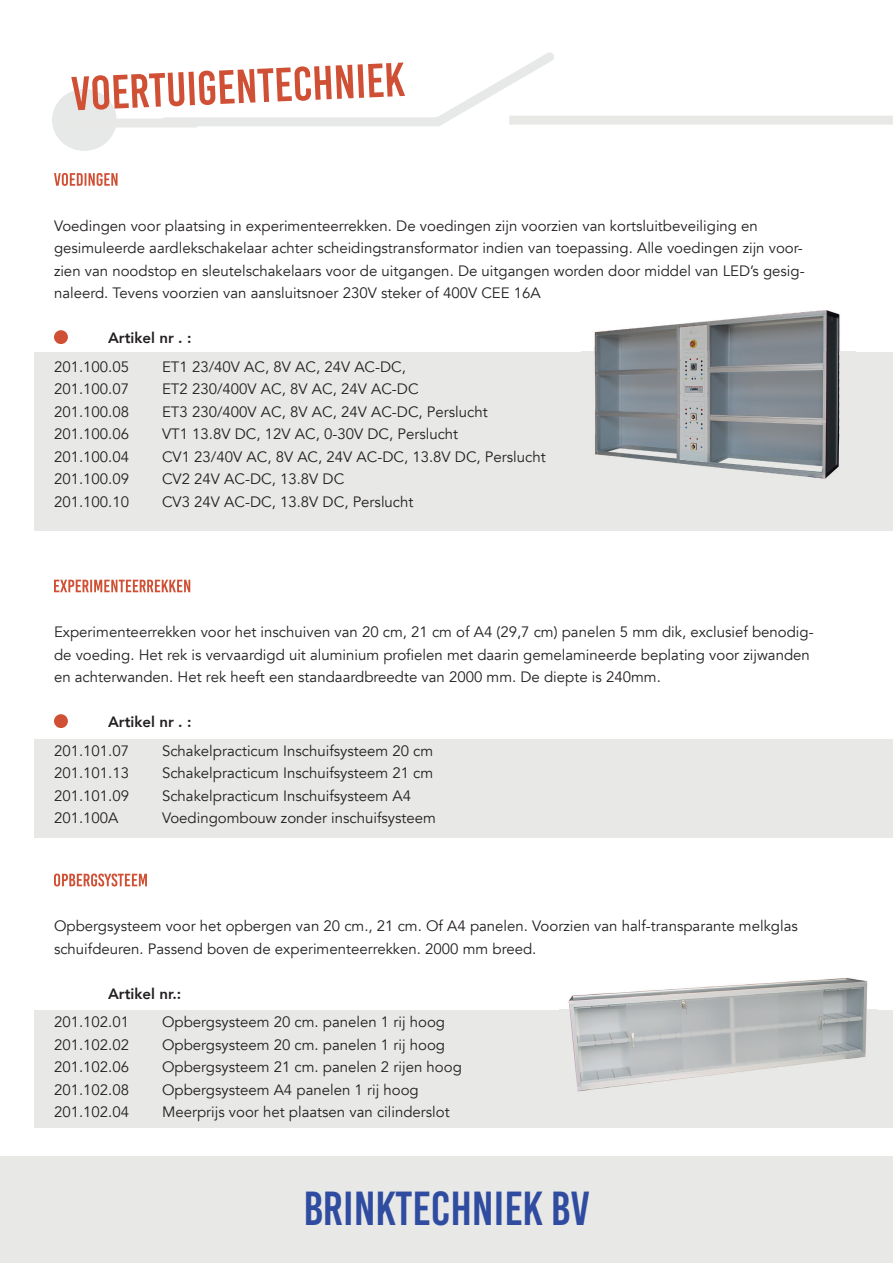
<style>
.page{position:relative;width:893px;height:1263px;background:#fff}
.page>*{position:absolute;margin:0;border:0;box-sizing:border-box;transform-origin:0 0}
.t1{font:47.7px "Bebas Kai";color:#304ca1}
.t2{font:15px/22.5px "Avenir";color:#231f20}
.t3{font:800 15px "Avenir";color:#231f20}
</style>
<div class="page">
<div style="left:34px;top:352px;width:859px;height:178px;background:#e8e9e7"></div>
<div style="left:34px;top:739px;width:859px;height:99px;background:#e8e9e7"></div>
<div style="left:34px;top:1010px;width:859px;height:117px;background:#e8e9e7"></div>
<div style="left:0;top:1157px;width:893px;height:106px;background:#e8e9e7"></div>
<div style="left:52px;top:89px;width:65px;height:62px;background:#e7e9e8;border-radius:50%"></div>
<svg style="left:71px;top:52px;width:483px;height:77px"></svg>
<svg style="left:54px;top:173px;width:64px;height:13px"></svg>
<svg style="left:54px;top:580px;width:136px;height:12px"></svg>
<svg style="left:54px;top:873px;width:93px;height:13px"></svg>
<div style="left:54px;top:330px;width:14px;height:14px;background:#cf5034;border-radius:50%"></div>
<div style="left:54px;top:714px;width:14px;height:14px;background:#cf5034;border-radius:50%"></div>
<img style="left:559px;top:978px;width:317px;height:114px">
<img style="left:582px;top:310px;width:273px;height:169px">
<div style="left:509px;top:116px;width:384px;height:9px;background:#e8e9e7"></div>
<p class="t2" style="left:54px;top:215px;width:752px">Voedingen voor plaatsing in experimenteerrekken. De voedingen zijn voorzien van kortsluitbeveiliging en gesimuleerde aardlekschakelaar achter scheidingstransformator indien van toepassing. Alle voedingen zijn voor&shy;zien van noodstop en sleutelschakelaars voor de uitgangen. De uitgangen worden door middel van LED’s gesig&shy;naleerd. Tevens voorzien van aansluitsnoer 230V steker of 400V CEE 16A</p>
<p class="t3" style="left:108px;top:326px;width:85px">Artikel nr . :</p>
<p class="t2" style="left:54px;top:356px;width:77px">201.100.05</p>
<p class="t2" style="left:162px;top:356px;width:246px">ET1 23/40V AC, 8V AC, 24V AC-DC,</p>
<p class="t2" style="left:54px;top:378px;width:77px">201.100.07</p>
<p class="t2" style="left:162px;top:378px;width:258px">ET2 230/400V AC, 8V AC, 24V AC-DC</p>
<p class="t2" style="left:54px;top:401px;width:77px">201.100.08</p>
<p class="t2" style="left:162px;top:401px;width:327px">ET3 230/400V AC, 8V AC, 24V AC-DC, Perslucht</p>
<p class="t2" style="left:54px;top:423px;width:77px">201.100.06</p>
<p class="t2" style="left:162px;top:423px;width:298px">VT1 13.8V DC, 12V AC, 0-30V DC, Perslucht</p>
<p class="t2" style="left:54px;top:446px;width:77px">201.100.04</p>
<p class="t2" style="left:162px;top:446px;width:385px">CV1 23/40V AC, 8V AC, 24V AC-DC, 13.8V DC, Perslucht</p>
<p class="t2" style="left:54px;top:468px;width:77px">201.100.09</p>
<p class="t2" style="left:162px;top:468px;width:184px">CV2 24V AC-DC, 13.8V DC</p>
<p class="t2" style="left:54px;top:491px;width:77px">201.100.10</p>
<p class="t2" style="left:162px;top:491px;width:253px">CV3 24V AC-DC, 13.8V DC, Perslucht</p>
<p class="t2" style="left:54px;top:621px;width:761px">Experimenteerrekken voor het inschuiven van 20 cm, 21 cm of A4 (29,7 cm) panelen 5 mm dik, exclusief benodig&shy;de voeding. Het rek is vervaardigd uit aluminium profielen met daarin gemelamineerde beplating voor zijwanden en achterwanden. Het rek heeft een standaardbreedte van 2000 mm. De diepte is 240mm.</p>
<p class="t3" style="left:108px;top:710px;width:85px">Artikel nr . :</p>
<p class="t2" style="left:54px;top:740px;width:77px">201.101.07</p>
<p class="t2" style="left:162px;top:740px;width:273px">Schakelpracticum Inschuifsysteem 20 cm</p>
<p class="t2" style="left:54px;top:762px;width:77px">201.101.13</p>
<p class="t2" style="left:162px;top:762px;width:273px">Schakelpracticum Inschuifsysteem 21 cm</p>
<p class="t2" style="left:54px;top:785px;width:77px">201.101.09</p>
<p class="t2" style="left:162px;top:785px;width:251px">Schakelpracticum Inschuifsysteem A4</p>
<p class="t2" style="left:54px;top:807px;width:66px">201.100A</p>
<p class="t2" style="left:162px;top:807px;width:275px">Voedingombouw zonder inschuifsysteem</p>
<p class="t2" style="left:54px;top:915px;width:745px">Opbergsysteem voor het opbergen van 20 cm., 21 cm. Of A4 panelen. Voorzien van half-transparante melkglas schuifdeuren. Passend boven de experimenteerrekken. 2000 mm breed.</p>
<p class="t3" style="left:108px;top:982px;width:75px">Artikel nr.:</p>
<p class="t2" style="left:54px;top:1011px;width:77px">201.102.01</p>
<p class="t2" style="left:162px;top:1011px;width:285px">Opbergsysteem 20 cm. panelen 1 rij hoog</p>
<p class="t2" style="left:54px;top:1034px;width:77px">201.102.02</p>
<p class="t2" style="left:162px;top:1034px;width:285px">Opbergsysteem 20 cm. panelen 1 rij hoog</p>
<p class="t2" style="left:54px;top:1056px;width:77px">201.102.06</p>
<p class="t2" style="left:162px;top:1056px;width:301px">Opbergsysteem 21 cm. panelen 2 rijen hoog</p>
<p class="t2" style="left:54px;top:1079px;width:77px">201.102.08</p>
<p class="t2" style="left:162px;top:1079px;width:258px">Opbergsysteem A4 panelen 1 rij hoog</p>
<p class="t2" style="left:54px;top:1101px;width:77px">201.102.04</p>
<p class="t2" style="left:162px;top:1101px;width:289px">Meerprijs voor het plaatsen van cilinderslot</p>
<h1 class="t1" style="left:303px;top:1182px;width:288px">BRINKTECHNIEK BV</h1>
</div>
